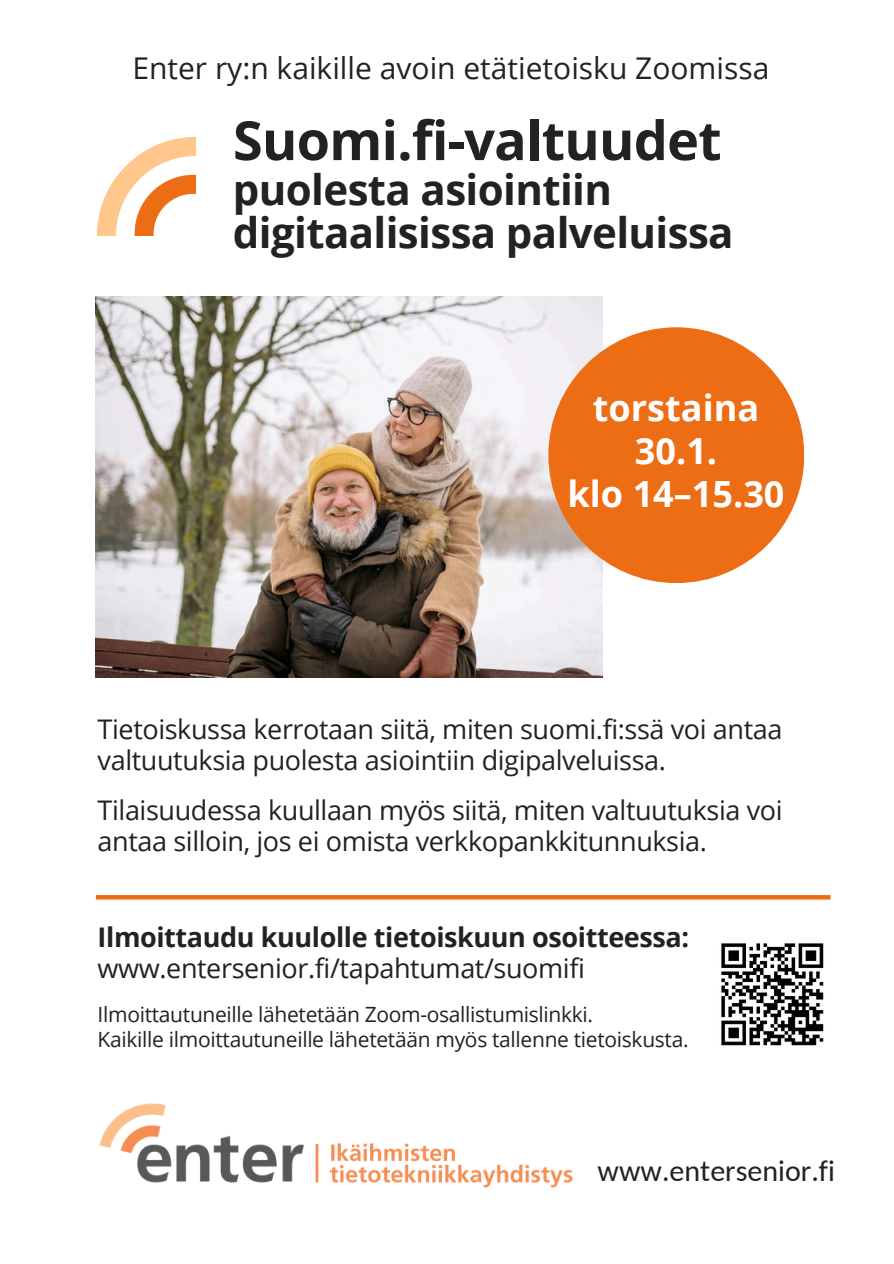
<style>
.page{position:relative;width:894px;height:1264px;background:#fff}
.page>*{position:absolute;margin:0;border:0;box-sizing:border-box;transform-origin:0 0}
.t1{font:700 54px "Open Sans";letter-spacing:-.015em;color:#222}
.t2{font:700 42px/42.8px "Open Sans";letter-spacing:-.015em;color:#222}
.t3{font:700 36px/42.8px "Open Sans";color:#fff;text-align:center}
.t4{font:30px "Open Sans";color:#222}
.t5{font:30px "Carlito";color:#222}
.t6{font:27px/31.5px "Open Sans";letter-spacing:-.015em;color:#222}
.t7{font:700 27px/31.5px "Open Sans";letter-spacing:-.015em;color:#222}
.t8{font:21px "Open Sans";letter-spacing:-.015em;color:#222}
.s1{font-weight:400}
</style>
<div class="page">
<img style="left:98px;top:137px;width:97px;height:98px">
<img style="left:99px;top:1103px;width:474px;height:85px">
<hr style="left:96px;top:895px;width:734px;height:4px;background:#ed6d15">
<img style="left:96px;top:297px;width:506px;height:380px">
<div style="left:548px;top:327px;width:256px;height:256px;background:#ed6d15;border-radius:50%"></div>
<img style="left:721px;top:943px;width:103px;height:103px">
<p class="t4" style="left:132px;top:47px;width:638px">Enter ry:n kaikille avoin etätietoisku Zoomissa</p>
<h3 class="t1" style="left:233px;top:102px;width:490px">Suomi.fi-valtuudet</h3>
<h3 class="t2" style="left:233px;top:167px;width:502px">puolesta asiointiin digitaalisissa palveluissa</h3>
<h1 class="t3" style="left:592px;top:386px;width:168px">torstaina<br>30.1.</h1>
<p class="t3" style="left:567px;top:471px;width:218px">klo 14–15.30</p>
<p class="t6" style="left:98px;top:712px;width:686px">Tietoiskussa kerrotaan siitä, miten suomi.fi:ssä voi antaa valtuutuksia puolesta asiointiin digipalveluissa.</p>
<h2 class="t6" style="left:98px;top:793px;width:686px">Tilaisuudessa kuullaan myös siitä, miten valtuutuksia voi antaa silloin, jos ei omista verkkopankkitunnuksia.</h2>
<h4 class="t7" style="left:98px;top:920px;width:593px">Ilmoittaudu kuulolle tietoiskuun osoitteessa: <span class="s1">www.entersenior.fi/tapahtumat/suomifi</span></h4>
<p class="t8" style="left:98px;top:999px;width:497px">Ilmoittautuneille lähetetään Zoom-osallistumislinkki.</p>
<h4 class="t8" style="left:98px;top:1024px;width:592px">Kaikille ilmoittautuneille lähetetään myös tallenne tietoiskusta.</h4>
<h4 class="t5" style="left:597px;top:1158px;width:239px">www.entersenior.fi</h4>
</div>
